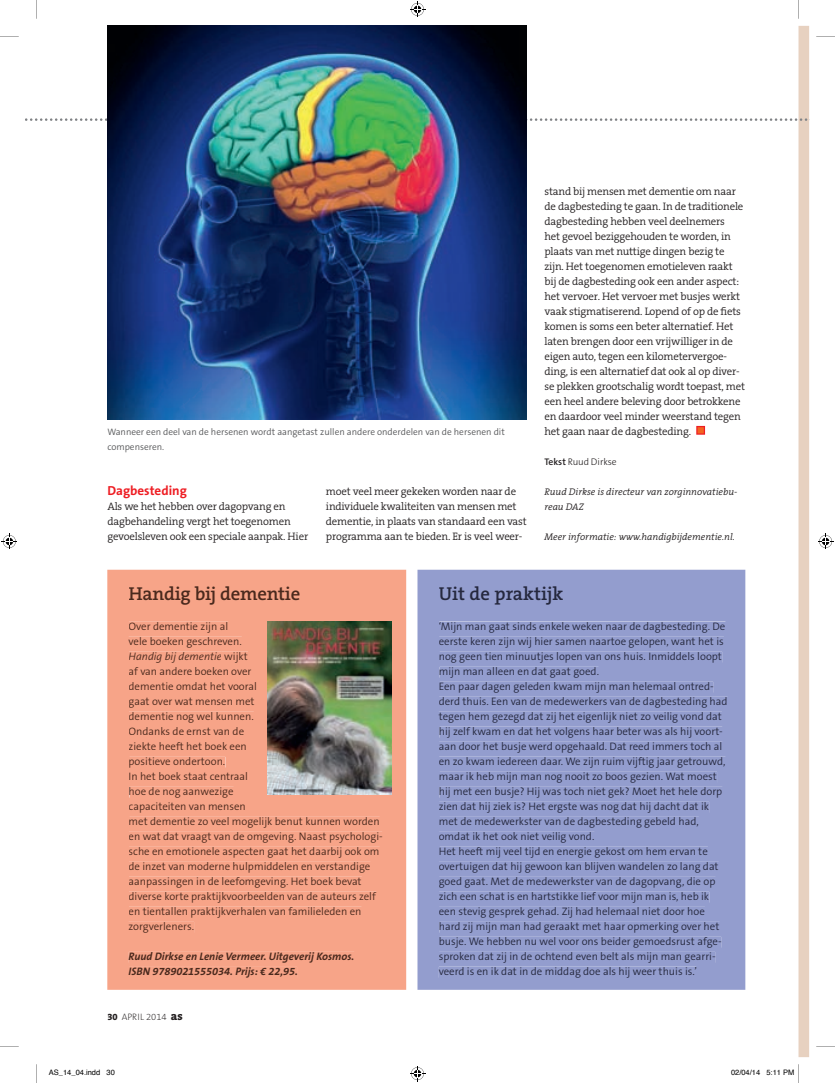
<style>
.page{position:relative;width:835px;height:1083px;background:#fff}
.page>*{position:absolute;margin:0;border:0;box-sizing:border-box;transform-origin:0 0}
.t1{font:600 18.75px "The Serif B6";letter-spacing:-.015em;color:#4a291d}
.t2{font:600 18.75px "The Serif B6";color:#25283e}
.t3{font:700 13.12px "The Sans B7";color:#ee1d23}
.t4{font:300 10.88px/15px "The Sans B4";color:#25283e}
.t5{font:300 10.88px/15px "The Serif B4";letter-spacing:-.015em;color:#231f20}
.t6{font:300 10.88px/15px "The Sans B4";color:#4a291d}
.t7{font:italic 700 10.88px/15px "The Sans B7";color:#4a291d}
.t8{font:italic 300 9.62px/15px "The Serif B4";color:#231f20}
.t9{font:300 9.62px "The Sans B3";color:#231f20}
.t10{font:300 9.38px/15px "The Sans B4";color:#57585a}
.t11{font:200 9.38px "The Sans B2";color:#231f20}
.t12{font:7.5px "Helvetica";color:#000}
.s1{font-family:"The Sans B6";font-weight:600}
.s2{font-style:italic}
.s3{font-family:"The Serif B8";font-weight:800}
.s4{font-family:"The Serif B8";font-weight:800;font-size:11.88px}
</style>
<div class="page">
<div style="left:798px;top:26px;width:11px;height:1031px;background:#e7d1c0"></div>
<svg style="left:696px;top:426px;width:9px;height:9px"></svg>
<svg style="left:26px;top:118px;width:782px;height:3px"></svg>
<div style="left:107px;top:570px;width:299px;height:420px;background:#f7a488"></div>
<div style="left:129px;top:586px;width:170px;height:18px;background:#f7a488"></div>
<div style="left:129px;top:622px;width:99px;height:10px;background:#f7a488"></div>
<div style="left:129px;top:637px;width:113px;height:10px;background:#f7a488"></div>
<div style="left:129px;top:652px;width:93px;height:10px;background:#f7a488"></div>
<div style="left:222px;top:652px;width:26px;height:10px;background:#f7a488"></div>
<div style="left:129px;top:667px;width:122px;height:8px;background:#f7a488"></div>
<div style="left:129px;top:682px;width:128px;height:8px;background:#f7a488"></div>
<div style="left:129px;top:697px;width:126px;height:10px;background:#f7a488"></div>
<div style="left:129px;top:712px;width:125px;height:10px;background:#f7a488"></div>
<div style="left:129px;top:727px;width:115px;height:8px;background:#f7a488"></div>
<div style="left:129px;top:742px;width:118px;height:8px;background:#f7a488"></div>
<div style="left:130px;top:757px;width:95px;height:10px;background:#f7a488"></div>
<div style="left:130px;top:772px;width:118px;height:8px;background:#f7a488"></div>
<div style="left:130px;top:787px;width:104px;height:10px;background:#f7a488"></div>
<div style="left:129px;top:802px;width:117px;height:10px;background:#f7a488"></div>
<div style="left:130px;top:817px;width:250px;height:10px;background:#f7a488"></div>
<div style="left:129px;top:832px;width:253px;height:10px;background:#f7a488"></div>
<div style="left:129px;top:847px;width:250px;height:10px;background:#f7a488"></div>
<div style="left:129px;top:862px;width:241px;height:10px;background:#f7a488"></div>
<div style="left:129px;top:877px;width:233px;height:10px;background:#f7a488"></div>
<div style="left:129px;top:892px;width:247px;height:10px;background:#f7a488"></div>
<div style="left:129px;top:907px;width:232px;height:10px;background:#f7a488"></div>
<div style="left:129px;top:922px;width:65px;height:10px;background:#f7a488"></div>
<div style="left:129px;top:952px;width:225px;height:10px;background:#f7a488"></div>
<div style="left:129px;top:967px;width:168px;height:10px;background:#f7a488"></div>
<img style="left:268px;top:622px;width:123px;height:173px">
<svg style="left:417px;top:570px;width:328px;height:420px;background:#949ece"></svg>
<div style="left:439px;top:586px;width:124px;height:18px;background:#939dce"></div>
<div style="left:439px;top:621px;width:286px;height:11px;background:#939dce"></div>
<div style="left:439px;top:637px;width:285px;height:10px;background:#939dce"></div>
<div style="left:440px;top:652px;width:282px;height:10px;background:#939dce"></div>
<div style="left:440px;top:667px;width:158px;height:10px;background:#939dce"></div>
<div style="left:440px;top:682px;width:273px;height:10px;background:#939dce"></div>
<div style="left:439px;top:697px;width:288px;height:10px;background:#939dce"></div>
<div style="left:439px;top:712px;width:283px;height:10px;background:#939dce"></div>
<div style="left:440px;top:727px;width:282px;height:10px;background:#939dce"></div>
<div style="left:439px;top:742px;width:283px;height:10px;background:#939dce"></div>
<div style="left:439px;top:757px;width:286px;height:10px;background:#939dce"></div>
<div style="left:440px;top:772px;width:277px;height:10px;background:#939dce"></div>
<div style="left:440px;top:787px;width:282px;height:10px;background:#939dce"></div>
<div style="left:439px;top:802px;width:270px;height:10px;background:#939dce"></div>
<div style="left:440px;top:817px;width:259px;height:10px;background:#939dce"></div>
<div style="left:439px;top:832px;width:155px;height:10px;background:#939dce"></div>
<div style="left:440px;top:847px;width:268px;height:10px;background:#939dce"></div>
<div style="left:439px;top:862px;width:279px;height:10px;background:#939dce"></div>
<div style="left:439px;top:877px;width:276px;height:10px;background:#939dce"></div>
<div style="left:439px;top:892px;width:270px;height:10px;background:#939dce"></div>
<div style="left:439px;top:907px;width:266px;height:10px;background:#939dce"></div>
<div style="left:440px;top:922px;width:279px;height:10px;background:#939dce"></div>
<div style="left:440px;top:937px;width:281px;height:10px;background:#939dce"></div>
<div style="left:439px;top:952px;width:276px;height:10px;background:#939dce"></div>
<div style="left:439px;top:967px;width:257px;height:10px;background:#939dce"></div>
<img style="left:107px;top:26px;width:420px;height:394px">
<svg style="left:798px;top:0;width:1px;height:19px"></svg>
<svg style="left:36px;top:0;width:1px;height:19px"></svg>
<svg style="left:816px;top:36px;width:19px;height:1px"></svg>
<svg style="left:0;top:36px;width:19px;height:1px"></svg>
<svg style="left:816px;top:1046px;width:19px;height:1px"></svg>
<svg style="left:0;top:1046px;width:19px;height:1px"></svg>
<svg style="left:36px;top:1064px;width:1px;height:19px"></svg>
<svg style="left:410px;top:2px;width:15px;height:15px"></svg>
<svg style="left:410px;top:1066px;width:15px;height:15px"></svg>
<svg style="left:2px;top:534px;width:15px;height:15px"></svg>
<svg style="left:818px;top:534px;width:15px;height:15px"></svg>
<svg style="left:798px;top:1064px;width:1px;height:19px"></svg>
<p class="t10" style="left:107px;top:425px;width:399px">Wanneer een deel van de hersenen wordt aangetast zullen andere onderdelen van de hersenen dit compenseren.</p>
<p class="t3" style="left:107px;top:483px;width:81px">Dagbesteding</p>
<p class="t5" style="left:107px;top:499px;width:202px">Als we het hebben over dagopvang en dagbehandeling vergt het toegenomen gevoelsleven ook een speciale aanpak. Hier</p>
<p class="t5" style="left:326px;top:484px;width:202px">moet veel meer gekeken worden naar de individuele kwaliteiten van mensen met dementie, in plaats van standaard een vast programma aan te bieden. Er is veel weer-</p>
<p class="t5" style="left:544px;top:184px;width:202px">stand bij mensen met dementie om naar de dagbesteding te gaan. In de traditionele dagbesteding hebben veel deelnemers<br>het gevoel beziggehouden te worden, in plaats van met nuttige dingen bezig te zijn. Het toegenomen emotieleven raakt bij de dagbesteding ook een ander aspect: het vervoer. Het vervoer met busjes werkt vaak stigmatiserend. Lopend of op de fiets komen is soms een beter alternatief. Het laten brengen door een vrijwilliger in de eigen auto, tegen een kilometervergoe&shy;ding, is een alternatief dat ook al op diver&shy;se plekken grootschalig wordt toepast, met een heel andere beleving door betrokkene en daardoor veel minder weerstand tegen het gaan naar de dagbesteding.</p>
<p class="t9" style="left:544px;top:456px;width:74px"><span class="s1">Tekst</span> Ruud Dirkse</p>
<p class="t8" style="left:544px;top:484px;width:194px">Ruud Dirkse is directeur van zorginnovatiebu&shy;reau DAZ</p>
<p class="t8" style="left:544px;top:529px;width:192px">Meer informatie: www.handigbijdementie.nl.</p>
<h1 class="t1" style="left:129px;top:583px;width:173px">Handig bij dementie</h1>
<p class="t6" style="left:129px;top:619px;width:256px">Over dementie zijn al<br>vele boeken geschreven.<br><span class="s2">Handig bij dementie</span> wijkt<br>af van andere boeken over<br>dementie omdat het vooral<br>gaat over wat mensen met<br>dementie nog wel kunnen.<br>Ondanks de ernst van de<br>ziekte heeft het boek een<br>positieve ondertoon.<br>In het boek staat centraal<br>hoe de nog aanwezige<br>capaciteiten van mensen<br>met dementie zo veel mogelijk benut kunnen worden en wat dat vraagt van de omgeving. Naast psychologi&shy;sche en emotionele aspecten gaat het daarbij ook om de inzet van moderne hulpmiddelen en verstandige aanpassingen in de leefomgeving. Het boek bevat diverse korte praktijkvoorbeelden van de auteurs zelf en tientallen praktijkverhalen van familieleden en zorgverleners.</p>
<p class="t7" style="left:129px;top:949px;width:227px">Ruud Dirkse en Lenie Vermeer. Uitgeverij Kosmos.<br>ISBN 9789021555034. Prijs: € 22,95.</p>
<p class="t11" style="left:107px;top:1012px;width:77px"><span class="s3">30</span> April 2014 <span class="s4">as</span></p>
<h1 class="t2" style="left:439px;top:583px;width:126px">Uit de praktijk</h1>
<p class="t4" style="left:439px;top:619px;width:290px">‘Mijn man gaat sinds enkele weken naar de dagbesteding. De eerste keren zijn wij hier samen naartoe gelopen, want het is nog geen tien minuutjes lopen van ons huis. Inmiddels loopt mijn man alleen en dat gaat goed.<br>Een paar dagen geleden kwam mijn man helemaal ontred&shy;derd thuis. Een van de medewerkers van de dagbesteding had tegen hem gezegd dat zij het eigenlijk niet zo veilig vond dat hij zelf kwam en dat het volgens haar beter was als hij voort&shy;aan door het busje werd opgehaald. Dat reed immers toch al en zo kwam iedereen daar. We zijn ruim vijftig jaar getrouwd, maar ik heb mijn man nog nooit zo boos gezien. Wat moest hij met een busje? Hij was toch niet gek? Moet het hele dorp zien dat hij ziek is? Het ergste was nog dat hij dacht dat ik met de medewerkster van de dagbesteding gebeld had, omdat ik het ook niet veilig vond.<br>Het heeft mij veel tijd en energie gekost om hem ervan te overtuigen dat hij gewoon kan blijven wandelen zo lang dat goed gaat. Met de medewerkster van de dagopvang, die op zich een schat is en hartstikke lief voor mijn man is, heb ik een stevig gesprek gehad. Zij had helemaal niet door hoe hard zij mijn man had geraakt met haar opmerking over het busje. We hebben nu wel voor ons beider gemoedsrust afge&shy;sproken dat zij in de ochtend even belt als mijn man gearri&shy;veerd is en ik dat in de middag doe als hij weer thuis is.’</p>
<p class="t12" style="left:49px;top:1067px;width:67px">AS_14_04.indd 30</p>
<p class="t12" style="left:731px;top:1067px;width:65px">02/04/14 5:11 PM</p>
</div>
